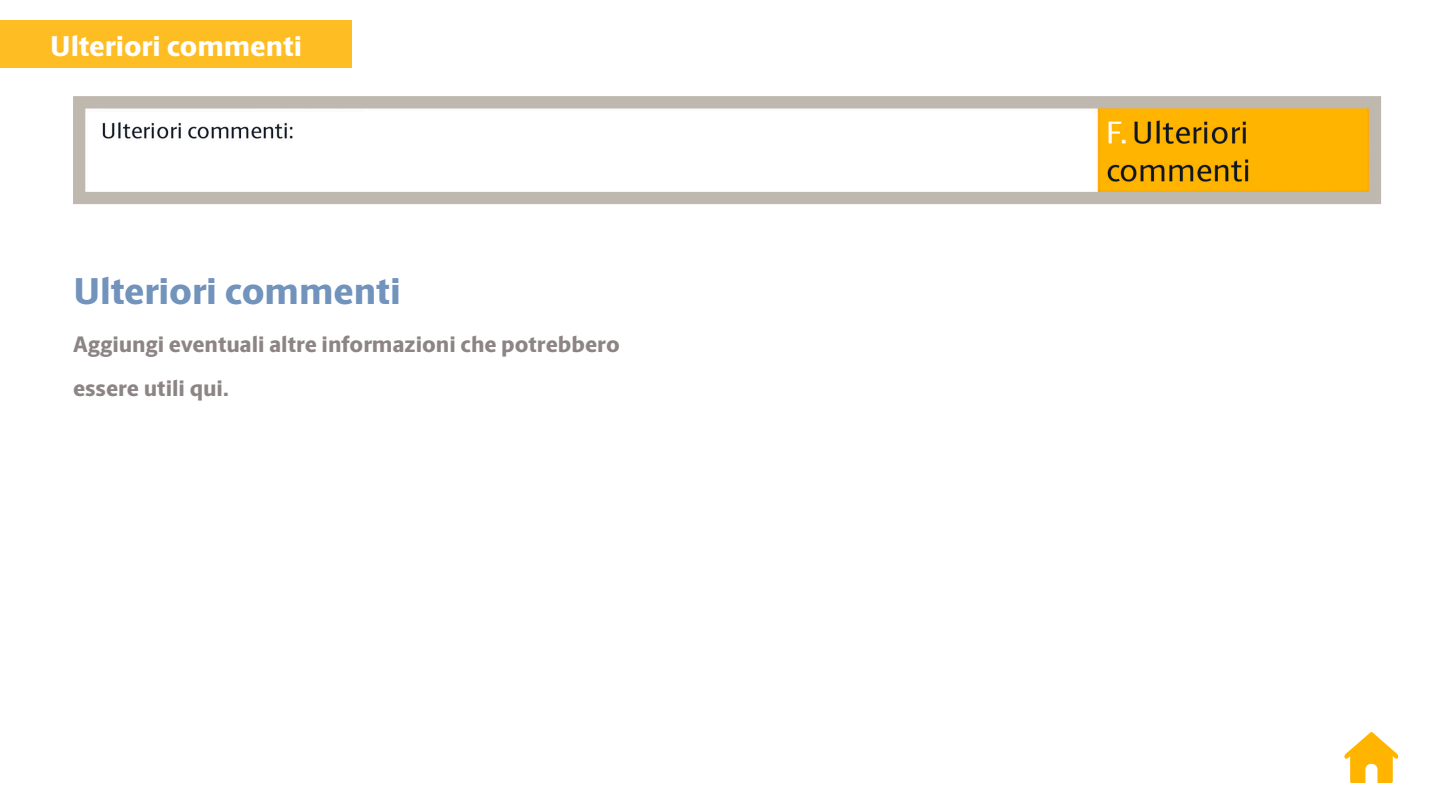
<style>
.page{position:relative;width:1440px;height:810px;background:#fff}
.page>*{position:absolute;margin:0;border:0;box-sizing:border-box;transform-origin:0 0}
.Large_Header{font:800 37.5px "UPS Berlingske Sans";letter-spacing:-.005em;color:#7293bc}
.Large_Header-2{font:800 28.8px "UPS Berlingske Sans";letter-spacing:-.005em;color:#fff}
.Large_Header-3{font:800 22.5px/43.5px "UPS Berlingske Sans";color:#8d8585}
</style>
<div class="page">
<div style="left:0;top:20px;width:351px;height:48px;background:#febd23"></div>
<svg style="left:1344px;top:732px;width:55px;height:51px"></svg>
<img style="left:102px;top:109px;width:1266px;height:82px">
<div style="left:73px;top:96px;width:1308px;height:108px;border:12px solid #bfb8af"></div>
<p class="Large_Header-2" style="left:50px;top:25px;width:253px">Ulteriori commenti</p>
<p class="Large_Header" style="left:74px;top:263px;width:329px">Ulteriori commenti</p>
<p class="Large_Header-3" style="left:73px;top:323px;width:548px">Aggiungi eventuali altre informazioni che potrebbero essere utili qui.</p>
</div>
